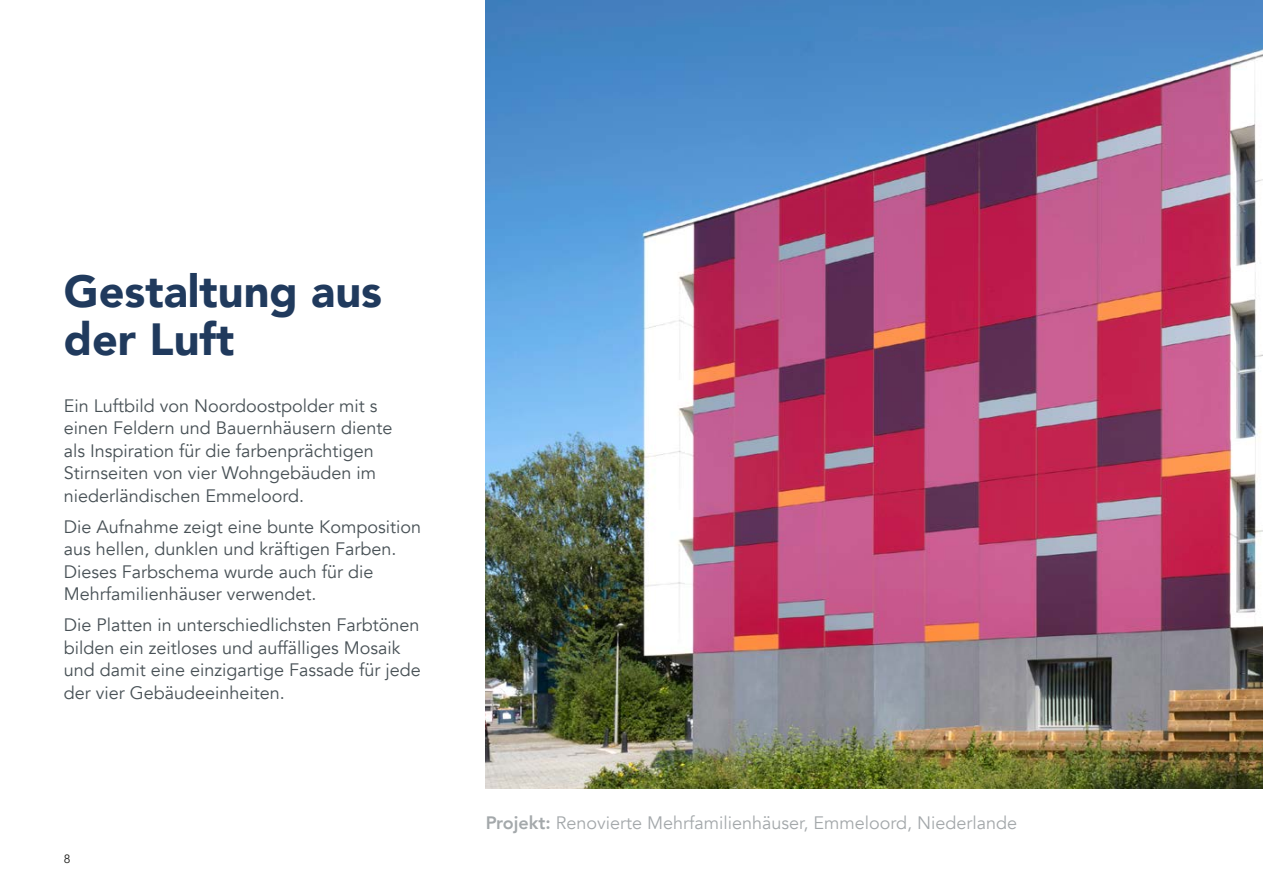
<style>
.page{position:relative;width:1263px;height:893px;background:#fff}
.page>*{position:absolute;margin:0;border:0;box-sizing:border-box;transform-origin:0 0}
.t1{font:900 45px/48px "Avenir";color:#203a5d}
.t2{font:18px/22.5px "Avenir";color:#485156}
.t3{font:12px "Avenir";color:#1d1d1b}
.s1{font-weight:800}
</style>
<div class="page">
<img style="left:485px;top:0;width:778px;height:788px">
<h1 class="t1" style="left:64px;top:266px;width:320px">Gestaltung aus der Luft</h1>
<p class="t2" style="left:64px;top:395px;width:330px">Ein Luftbild von Noordoostpolder mit s einen Feldern und Bauernhäusern diente als Inspiration für die farbenprächtigen Stirnseiten von vier Wohngebäuden im niederländischen Emmeloord.</p>
<p class="t2" style="left:64px;top:516px;width:359px">Die Aufnahme zeigt eine bunte Komposition aus hellen, dunklen und kräftigen Farben.<br>Dieses Farbschema wurde auch für die Mehrfamilienhäuser verwendet.</p>
<p class="t2" style="left:64px;top:614px;width:358px">Die Platten in unterschiedlichsten Farbtönen bilden ein zeitloses und auffälliges Mosaik und damit eine einzigartige Fassade für jede der vier Gebäudeeinheiten.</p>
<p class="t3" style="left:64px;top:852px;width:8px">8</p>
<p class="t2" style="left:485px;top:812px;width:534px"><span class="s1">Projekt:</span> Renovierte Mehrfamilienhäuser, Emmeloord, Niederlande</p>
</div>
